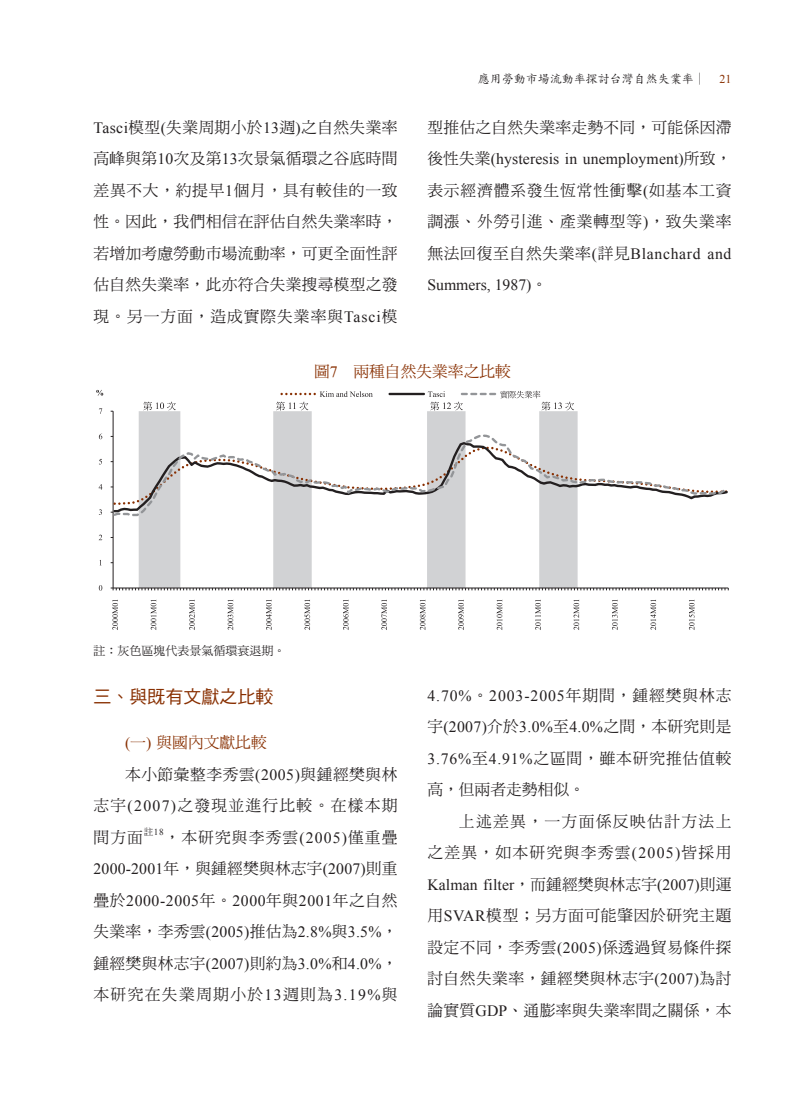
<style>
.page{position:relative;width:808px;height:1106px;background:#fff}
.page>*{position:absolute;margin:0;border:0;box-sizing:border-box;transform-origin:0 0}
.t1{font:18px "DF Hei Std W5";color:#882f01}
.t2{font:15.75px/31.5px "DF Ming Std W5";letter-spacing:.04em;color:#231f20;text-align:justify}
.t3{font:15.75px/31.5px "Times New Roman";letter-spacing:.01em;color:#231f20;text-align:justify}
.t4{font:15.75px/31.5px "DF Ming Std W5";letter-spacing:.085em;color:#231f20;text-align:right}
.t5{font:15.75px/31.5px "Times New Roman";letter-spacing:.06em;color:#231f20}
.t6{font:15.75px/31.5px "Times New Roman";letter-spacing:.045em;color:#231f20}
.t7{font:15.75px "DF Ming Std W5";color:#882f01}
.t8{font:15.75px "DF Ming Std W5";letter-spacing:.08em;color:#231f20}
.t9{font:15.75px "DF Ming Std W5";letter-spacing:.015em;color:#231f20}
.t10{font:15.75px "DF Ming Std W5";letter-spacing:.07em;color:#231f20}
.t11{font:12px "DF Kai Shu Std W5";color:#231f20}
.t12{font:12px "DF Ming Std W5";color:#231f20}
.t13{font:9.15px "Times New Roman";color:#231f20}
.s1{font-family:"Times New Roman";color:#882f01}
.s2{font-family:"Times New Roman"}
.s3{font-family:"DF Ming Std W5"}
</style>
<div class="page">
<hr style="left:139px;top:411px;width:3px;height:177px;background:#d1d2d4">
<hr style="left:142px;top:411px;width:3px;height:177px;background:#d1d2d4">
<hr style="left:145px;top:411px;width:3px;height:177px;background:#d1d2d4">
<hr style="left:148px;top:411px;width:4px;height:177px;background:#d1d2d4">
<hr style="left:152px;top:411px;width:3px;height:177px;background:#d1d2d4">
<hr style="left:155px;top:411px;width:3px;height:177px;background:#d1d2d4">
<hr style="left:158px;top:411px;width:3px;height:177px;background:#d1d2d4">
<hr style="left:161px;top:411px;width:3px;height:177px;background:#d1d2d4">
<hr style="left:164px;top:411px;width:4px;height:177px;background:#d1d2d4">
<hr style="left:168px;top:411px;width:3px;height:177px;background:#d1d2d4">
<hr style="left:171px;top:411px;width:3px;height:177px;background:#d1d2d4">
<hr style="left:174px;top:411px;width:3px;height:177px;background:#d1d2d4">
<hr style="left:177px;top:411px;width:3px;height:177px;background:#d1d2d4">
<hr style="left:273px;top:411px;width:3px;height:177px;background:#d1d2d4">
<hr style="left:276px;top:411px;width:4px;height:177px;background:#d1d2d4">
<hr style="left:280px;top:411px;width:3px;height:177px;background:#d1d2d4">
<hr style="left:283px;top:411px;width:3px;height:177px;background:#d1d2d4">
<hr style="left:286px;top:411px;width:3px;height:177px;background:#d1d2d4">
<hr style="left:289px;top:411px;width:3px;height:177px;background:#d1d2d4">
<hr style="left:292px;top:411px;width:4px;height:177px;background:#d1d2d4">
<hr style="left:296px;top:411px;width:3px;height:177px;background:#d1d2d4">
<hr style="left:299px;top:411px;width:3px;height:177px;background:#d1d2d4">
<hr style="left:302px;top:411px;width:3px;height:177px;background:#d1d2d4">
<hr style="left:305px;top:411px;width:4px;height:177px;background:#d1d2d4">
<hr style="left:309px;top:411px;width:3px;height:177px;background:#d1d2d4">
<hr style="left:427px;top:411px;width:3px;height:177px;background:#d1d2d4">
<hr style="left:430px;top:411px;width:3px;height:177px;background:#d1d2d4">
<hr style="left:433px;top:411px;width:4px;height:177px;background:#d1d2d4">
<hr style="left:437px;top:411px;width:3px;height:177px;background:#d1d2d4">
<hr style="left:440px;top:411px;width:3px;height:177px;background:#d1d2d4">
<hr style="left:443px;top:411px;width:3px;height:177px;background:#d1d2d4">
<hr style="left:446px;top:411px;width:3px;height:177px;background:#d1d2d4">
<hr style="left:449px;top:411px;width:4px;height:177px;background:#d1d2d4">
<hr style="left:453px;top:411px;width:3px;height:177px;background:#d1d2d4">
<hr style="left:456px;top:411px;width:3px;height:177px;background:#d1d2d4">
<hr style="left:459px;top:411px;width:3px;height:177px;background:#d1d2d4">
<hr style="left:462px;top:411px;width:3px;height:177px;background:#d1d2d4">
<hr style="left:539px;top:411px;width:3px;height:177px;background:#d1d2d4">
<hr style="left:542px;top:411px;width:3px;height:177px;background:#d1d2d4">
<hr style="left:545px;top:411px;width:4px;height:177px;background:#d1d2d4">
<hr style="left:549px;top:411px;width:3px;height:177px;background:#d1d2d4">
<hr style="left:552px;top:411px;width:3px;height:177px;background:#d1d2d4">
<hr style="left:555px;top:411px;width:3px;height:177px;background:#d1d2d4">
<hr style="left:558px;top:411px;width:4px;height:177px;background:#d1d2d4">
<hr style="left:562px;top:411px;width:3px;height:177px;background:#d1d2d4">
<hr style="left:565px;top:411px;width:3px;height:177px;background:#d1d2d4">
<hr style="left:568px;top:411px;width:3px;height:177px;background:#d1d2d4">
<hr style="left:571px;top:411px;width:3px;height:177px;background:#d1d2d4">
<svg style="left:574px;top:411px;width:4px;height:176px"></svg>
<hr style="left:113px;top:411px;width:1px;height:177px;background:#231f20">
<svg style="left:111px;top:587px;width:618px;height:3px;background:#918f90"></svg>
<svg style="left:113px;top:434px;width:612px;height:82px"></svg>
<svg style="left:99px;top:534px;width:3px;height:6px"></svg>
<svg style="left:99px;top:509px;width:3px;height:6px"></svg>
<svg style="left:99px;top:484px;width:3px;height:5px"></svg>
<svg style="left:99px;top:433px;width:3px;height:6px"></svg>
<svg style="left:112px;top:599px;width:6px;height:31px"></svg>
<svg style="left:151px;top:600px;width:5px;height:30px"></svg>
<svg style="left:189px;top:599px;width:6px;height:31px"></svg>
<svg style="left:228px;top:600px;width:5px;height:30px"></svg>
<svg style="left:266px;top:599px;width:6px;height:31px"></svg>
<svg style="left:304px;top:599px;width:6px;height:31px"></svg>
<svg style="left:343px;top:599px;width:6px;height:31px"></svg>
<svg style="left:381px;top:599px;width:6px;height:31px"></svg>
<svg style="left:420px;top:600px;width:5px;height:30px"></svg>
<svg style="left:458px;top:599px;width:6px;height:31px"></svg>
<svg style="left:497px;top:600px;width:5px;height:30px"></svg>
<svg style="left:535px;top:599px;width:6px;height:31px"></svg>
<svg style="left:574px;top:600px;width:5px;height:30px"></svg>
<svg style="left:612px;top:599px;width:6px;height:31px"></svg>
<svg style="left:650px;top:599px;width:6px;height:31px"></svg>
<svg style="left:689px;top:600px;width:5px;height:30px"></svg>
<svg style="left:96px;top:390px;width:7px;height:5px"></svg>
<hr style="left:388px;top:393px;width:37px;height:2px;background:#231f20">
<svg style="left:143px;top:402px;width:33px;height:8px"></svg>
<svg style="left:276px;top:391px;width:97px;height:19px"></svg>
<svg style="left:428px;top:391px;width:146px;height:19px"></svg>
<p class="t11" style="left:478px;top:73px;width:255px">應用勞動市場流動率探討台灣自然失業率∣ <span class="s1">21</span></p>
<p class="t2" style="left:94px;top:111px;width:306px"><span class="s2">Tasci</span>模型<span class="s2">(</span>失業周期小於<span class="s2">13</span>週<span class="s2">)</span>之自然失業率高峰與第<span class="s2">10</span>次及第<span class="s2">13</span>次景氣循環之谷底時間差異不大，約提早<span class="s2">1</span>個月，具有較佳的一致性。因此，我們相信在評估自然失業率時，若增加考慮勞動市場流動率，可更全面性評估自然失業率，此亦符合失業搜尋模型之發現。另一方面，造成實際失業率與<span class="s2">Tasci</span>模</p>
<p class="t9" style="left:427px;top:118px;width:306px">型推估之自然失業率走勢不同，可能係因滯</p>
<p class="t3" style="left:427px;top:143px;width:306px"><span class="s3">後性失業</span>(hysteresis in unemployment)<span class="s3">所致，</span></p>
<p class="t2" style="left:427px;top:174px;width:306px">表示經濟體系發生恆常性衝擊<span class="s2">(</span>如基本工資調漲、外勞引進、產業轉型等<span class="s2">)</span>，致失業率</p>
<p class="t6" style="left:427px;top:237px;width:306px"><span class="s3">無法回復至自然失業率</span>(<span class="s3">詳見</span>Blanchard and<br>Summers, 1987)<span class="s3">。</span></p>
<p class="t7" style="left:314px;top:362px;width:198px">圖<span class="s2">7</span> 兩種自然失業率之比較</p>
<p class="t12" style="left:94px;top:644px;width:193px">註：灰色區塊代表景氣循環衰退期。</p>
<p class="t1" style="left:94px;top:686px;width:181px">三、與既有文獻之比較</p>
<p class="t7" style="left:125px;top:734px;width:143px"><span class="s2">(</span>一<span class="s2">)</span> 與國內文獻比較</p>
<p class="t2" style="left:125px;top:758px;width:274px">本小節彙整李秀雲<span class="s2">(2005)</span>與鍾經樊與林</p>
<p class="t8" style="left:94px;top:797px;width:306px">志宇<span class="s2">(2007)</span>之發現並進行比較。在樣本期</p>
<p class="t2" style="left:94px;top:821px;width:51px">間方面</p>
<p class="t13" style="left:144px;top:825px;width:21px"><span class="s3">註</span>18</p>
<p class="t10" style="left:164px;top:828px;width:235px">，本研究與李秀雲<span class="s2">(2005)</span>僅重疊</p>
<p class="t3" style="left:94px;top:853px;width:306px">2000-2001<span class="s3">年，與鍾經樊與林志宇</span>(2007)<span class="s3">則重疊於</span>2000-2005<span class="s3">年。</span>2000<span class="s3">年與</span>2001<span class="s3">年之自然失業率，李秀雲</span>(2005)<span class="s3">推估為</span>2.8%<span class="s3">與</span>3.5%<span class="s3">，鍾經樊與林志宇</span>(2007)<span class="s3">則約為</span>3.0%<span class="s3">和</span>4.0%<span class="s3">，</span></p>
<p class="t4" style="left:94px;top:978px;width:306px">本研究在失業周期小於<span class="s2">13</span>週則為<span class="s2">3.19%</span>與</p>
<p class="t5" style="left:427px;top:679px;width:306px">4.70%<span class="s3">。</span>2003-2005<span class="s3">年期間，鍾經樊與林志宇</span>(2007)<span class="s3">介於</span>3.0%<span class="s3">至</span>4.0%<span class="s3">之間，本研究則是</span></p>
<p class="t2" style="left:427px;top:742px;width:306px"><span class="s2">3.76%</span>至<span class="s2">4.91%</span>之區間，雖本研究推估值較高，但兩者走勢相似。</p>
<p class="t4" style="left:427px;top:805px;width:306px">上述差異，一方面係反映估計方法上<br>之差異，如本研究與李秀雲<span class="s2">(2005)</span>皆採用</p>
<p class="t3" style="left:427px;top:868px;width:306px">Kalman filter<span class="s3">，而鍾經樊與林志宇</span>(2007)<span class="s3">則運</span></p>
<p class="t2" style="left:427px;top:899px;width:306px">用<span class="s2">SVAR</span>模型；另方面可能肇因於研究主題設定不同，李秀雲<span class="s2">(2005)</span>係透過貿易條件探討自然失業率，鍾經樊與林志宇<span class="s2">(2007)</span>為討論實質<span class="s2">GDP</span>、通膨率與失業率間之關係，本</p>
</div>
